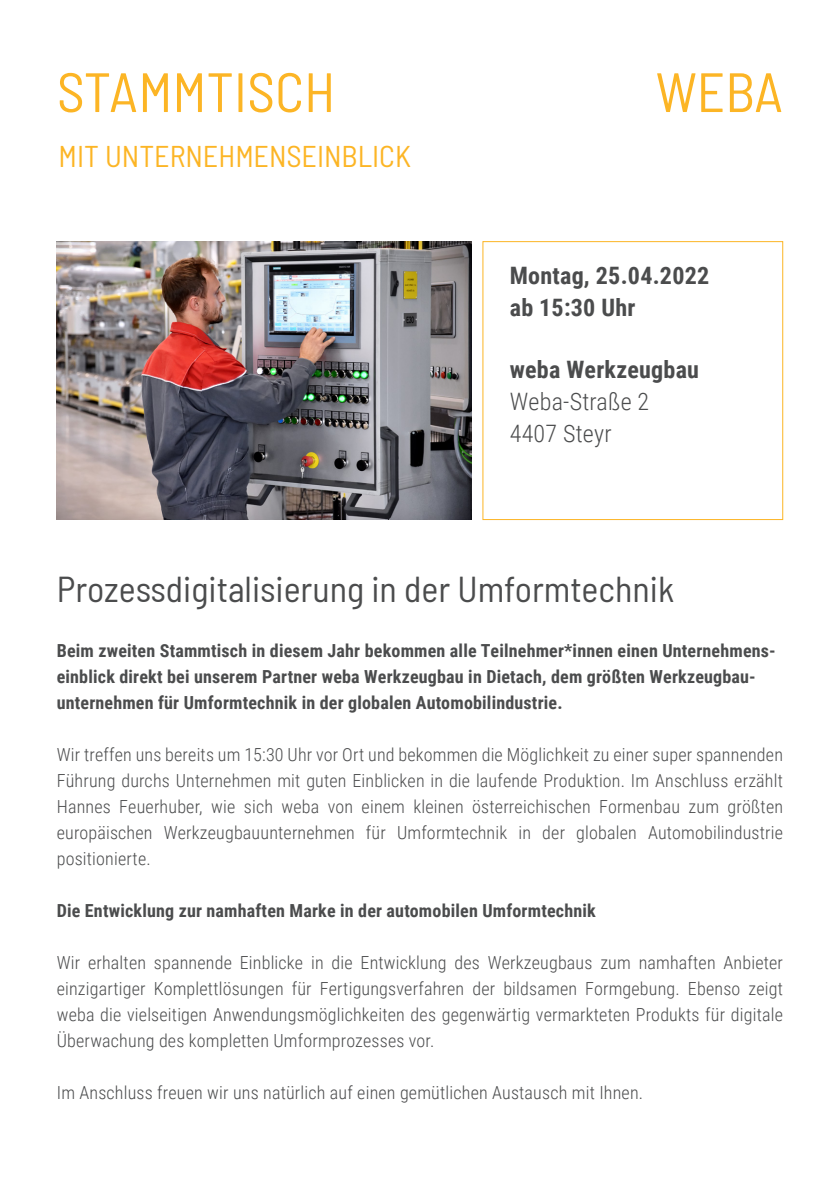
<style>
.page{position:relative;width:840px;height:1191px;background:#fff}
.page>*{position:absolute;margin:0;border:0;box-sizing:border-box;transform-origin:0 0}
.t1{font:semi-condensed 55.2px "Barlow";color:#fcb525}
.t2{font:semi-condensed 36px "Barlow";color:#4b4c4d}
.t3{font:semi-condensed 30px "Barlow";color:#fcb525}
.t4{font:700 24px "Roboto Condensed";letter-spacing:.01em;color:#4b4c4d}
.t5{font:300 24px/32px "Roboto Condensed";letter-spacing:.01em;color:#4b4c4d}
.ZRS_Fließtext{font:300 18px/26px "Roboto Condensed";letter-spacing:.01em;color:#4b4c4d;text-align:justify}
.ZRS_Flieißtext_Headl{font:700 18px/26px "Roboto Condensed";letter-spacing:.01em;color:#4b4c4d}
</style>
<div class="page">
<img style="left:57px;top:241px;width:414px;height:278px">
<div style="left:482px;top:241px;width:300px;height:279px;border:1px solid #fcb525"></div>
<p class="t1" style="left:57px;top:58px;width:280px">STAMMTISCH</p>
<p class="t1" style="left:655px;top:58px;width:129px">WEBA</p>
<p class="t3" style="left:59px;top:138px;width:353px">MIT UNTERNEHMENSEINBLICK</p>
<p class="t4" style="left:509px;top:259px;width:201px">Montag, 25.04.2022</p>
<p class="t4" style="left:509px;top:291px;width:127px">ab 15:30 Uhr</p>
<p class="t4" style="left:509px;top:352px;width:191px">weba Werkzeugbau</p>
<p class="t5" style="left:509px;top:384px;width:141px">Weba-Straße 2<br>4407 Steyr</p>
<p class="t2" style="left:57px;top:566px;width:618px">Prozessdigitalisierung in der Umformtechnik</p>
<p class="ZRS_Flieißtext_Headl" style="left:57px;top:637px;width:720px">Beim zweiten Stammtisch in diesem Jahr bekommen alle Teilnehmer*innen einen Unternehmens&shy;einblick direkt bei unserem Partner weba Werkzeugbau in Dietach, dem größten Werkzeugbau&shy;unternehmen für Umformtechnik in der globalen Automobilindustrie.</p>
<p class="ZRS_Fließtext" style="left:57px;top:741px;width:727px">Wir treffen uns bereits um 15:30 Uhr vor Ort und bekommen die Möglichkeit zu einer super spannenden Führung durchs Unternehmen mit guten Einblicken in die laufende Produktion. Im Anschluss erzählt Hannes Feuerhuber, wie sich weba von einem kleinen österreichischen Formenbau zum größten europäischen Werkzeugbauunternehmen für Umformtechnik in der globalen Automobilindustrie positionierte.</p>
<p class="ZRS_Flieißtext_Headl" style="left:57px;top:897px;width:540px">Die Entwicklung zur namhaften Marke in der automobilen Umformtechnik</p>
<p class="ZRS_Fließtext" style="left:57px;top:949px;width:727px">Wir erhalten spannende Einblicke in die Entwicklung des Werkzeugbaus zum namhaften Anbieter einzigartiger Komplettlösungen für Fertigungsverfahren der bildsamen Formgebung. Ebenso zeigt weba die vielseitigen Anwendungsmöglichkeiten des gegenwärtig vermarkteten Produkts für digitale Überwachung des kompletten Umformprozesses vor.</p>
<p class="ZRS_Fließtext" style="left:57px;top:1079px;width:587px">Im Anschluss freuen wir uns natürlich auf einen gemütlichen Austausch mit Ihnen.</p>
</div>
